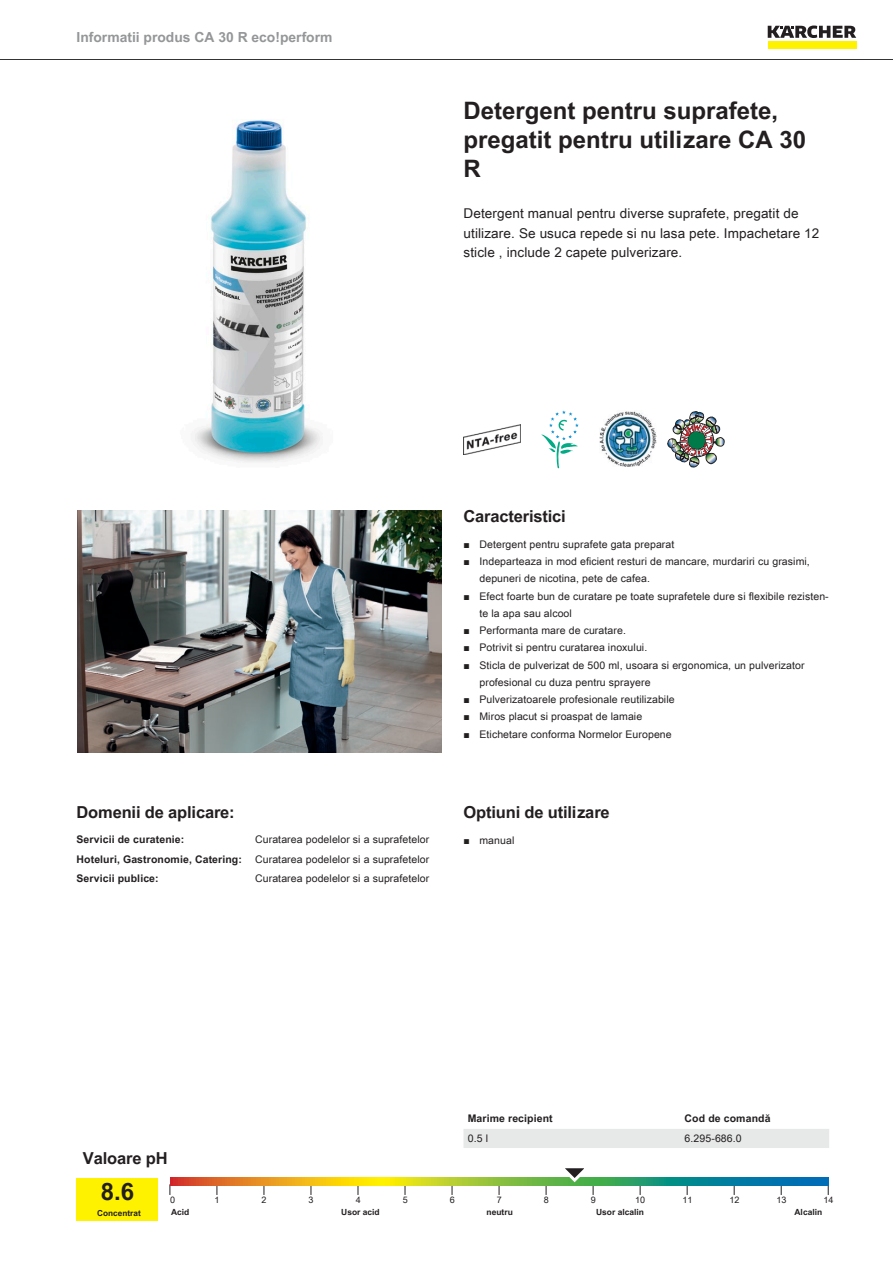
<style>
.page{position:relative;width:893px;height:1263px;background:#fff}
.page>*{position:absolute;margin:0;border:0;box-sizing:border-box;transform-origin:0 0}
.t1{font:700 24px/28.8px "Arial Unicode MS";color:#231f20}
.t2{font:700 16.5px "Arial Unicode MS";letter-spacing:-.01em;color:#231f20}
.t3{font:700 13.8px "Arial Unicode MS";color:#949698}
.t4{font:13.5px/19.5px "Arial Unicode MS";letter-spacing:.01em;color:#231f20}
.t5{font:10.5px/17.2px "Arial Unicode MS";letter-spacing:.01em;color:#231f20}
.t6{font:700 10.5px "Arial Unicode MS";letter-spacing:.01em;color:#231f20}
.t7{font:9px "Arial Unicode MS";color:#231f20}
.t8{font:700 8.4px "Arial Unicode MS";color:#231f20}
.t9{font:700 8.25px "Arial Unicode MS";color:#231f20}
.s1{font-family:"Arial"}
</style>
<div class="page">
<hr style="left:0;top:59px;width:893px;height:1px;background:#231f20">
<div style="left:768px;top:42px;width:88px;height:7px;background:#fff200"></div>
<svg style="left:768px;top:26px;width:88px;height:12px"></svg>
<img style="left:191px;top:119px;width:132px;height:344px">
<img style="left:463px;top:424px;width:57px;height:30px">
<svg style="left:541px;top:410px;width:38px;height:58px"></svg>
<img style="left:600px;top:411px;width:56px;height:56px">
<img style="left:668px;top:412px;width:56px;height:55px">
<img style="left:77px;top:510px;width:365px;height:243px">
<div style="left:77px;top:1178px;width:81px;height:42px;background:#fff200"></div>
<svg style="left:170px;top:1178px;width:658px;height:8px;background:#85a14c"></svg>
<svg style="left:557px;top:1168px;width:38px;height:27px"></svg>
<div style="left:463px;top:1129px;width:366px;height:19px;background:#e7e8e8"></div>
<h3 class="t3" style="left:77px;top:27px;width:257px">Informatii produs CA 30 R eco!perform</h3>
<h1 class="t1" style="left:463px;top:97px;width:344px">Detergent pentru suprafete, pregatit pentru utilizare CA 30<br>R</h1>
<p class="t4" style="left:463px;top:203px;width:357px">Detergent manual pentru diverse suprafete, pregatit de utilizare. Se usuca repede si nu lasa pete. Impachetare 12 sticle , include 2 capete pulverizare.</p>
<h2 class="t2" style="left:77px;top:800px;width:160px">Domenii de aplicare:</h2>
<p class="t6" style="left:77px;top:832px;width:109px">Servicii de curatenie:</p>
<p class="t5" style="left:255px;top:831px;width:176px">Curatarea podelelor si a suprafetelor</p>
<p class="t6" style="left:77px;top:851px;width:167px">Hoteluri, Gastronomie, Catering:</p>
<p class="t5" style="left:255px;top:850px;width:176px">Curatarea podelelor si a suprafetelor</p>
<p class="t6" style="left:77px;top:871px;width:84px">Servicii publice:</p>
<p class="t5" style="left:255px;top:870px;width:176px">Curatarea podelelor si a suprafetelor</p>
<h2 class="t2" style="left:463px;top:504px;width:104px">Caracteristici</h2>
<p class="t5" style="left:463px;top:535px;width:212px"><span class="s1">■</span> Detergent pentru suprafete gata preparat</p>
<p class="t5" style="left:479px;top:553px;width:332px;text-indent:-16px"><span class="s1">■</span> Indeparteaza in mod eficient resturi de mancare, murdariri cu grasimi, depuneri de nicotina, pete de cafea.</p>
<p class="t5" style="left:479px;top:587px;width:351px;text-indent:-16px"><span class="s1">■</span> Efect foarte bun de curatare pe toate suprafetele dure si flexibile rezisten&shy;te la apa sau alcool</p>
<p class="t5" style="left:463px;top:622px;width:164px"><span class="s1">■</span> Performanta mare de curatare.</p>
<p class="t5" style="left:463px;top:639px;width:185px"><span class="s1">■</span> Potrivit si pentru curatarea inoxului.</p>
<p class="t5" style="left:479px;top:656px;width:327px;text-indent:-16px"><span class="s1">■</span> Sticla de pulverizat de 500 ml, usoara si ergonomica, un pulverizator profesional cu duza pentru sprayere</p>
<p class="t5" style="left:463px;top:691px;width:213px"><span class="s1">■</span> Pulverizatoarele profesionale reutilizabile</p>
<p class="t5" style="left:463px;top:708px;width:180px"><span class="s1">■</span> Miros placut si proaspat de lamaie</p>
<p class="t5" style="left:463px;top:725px;width:210px"><span class="s1">■</span> Etichetare conforma Normelor Europene</p>
<h2 class="t2" style="left:463px;top:800px;width:148px">Optiuni de utilizare</h2>
<p class="t5" style="left:463px;top:831px;width:52px"><span class="s1">■</span> manual</p>
<p class="t6" style="left:468px;top:1111px;width:87px">Marime recipient</p>
<p class="t6" style="left:685px;top:1111px;width:87px">Cod de comandă</p>
<p class="t5" style="left:468px;top:1129px;width:22px">0.5 l</p>
<p class="t5" style="left:685px;top:1129px;width:59px">6.295-686.0</p>
<h2 class="t2" style="left:83px;top:1146px;width:86px">Valoare pH</h2>
<h1 class="t1" style="left:101px;top:1178px;width:35px">8.6</h1>
<p class="t7" style="left:170px;top:1193px;width:7px">0</p>
<p class="t7" style="left:215px;top:1193px;width:7px">1</p>
<p class="t7" style="left:262px;top:1193px;width:7px">2</p>
<p class="t7" style="left:309px;top:1193px;width:7px">3</p>
<p class="t7" style="left:356px;top:1193px;width:7px">4</p>
<p class="t7" style="left:403px;top:1193px;width:7px">5</p>
<p class="t7" style="left:450px;top:1193px;width:7px">6</p>
<p class="t7" style="left:497px;top:1193px;width:7px">7</p>
<p class="t7" style="left:544px;top:1193px;width:7px">8</p>
<p class="t7" style="left:591px;top:1193px;width:7px">9</p>
<p class="t7" style="left:635px;top:1193px;width:12px">10</p>
<p class="t7" style="left:682px;top:1193px;width:12px">11</p>
<p class="t7" style="left:729px;top:1193px;width:12px">12</p>
<p class="t7" style="left:776px;top:1193px;width:12px">13</p>
<p class="t7" style="left:823px;top:1193px;width:12px">14</p>
<p class="t9" style="left:97px;top:1207px;width:45px">Concentrat</p>
<p class="t8" style="left:171px;top:1206px;width:20px">Acid</p>
<p class="t8" style="left:341px;top:1206px;width:40px">Usor acid</p>
<p class="t8" style="left:487px;top:1206px;width:28px">neutru</p>
<p class="t8" style="left:596px;top:1206px;width:49px">Usor alcalin</p>
<p class="t8" style="left:794px;top:1206px;width:29px">Alcalin</p>
</div>
